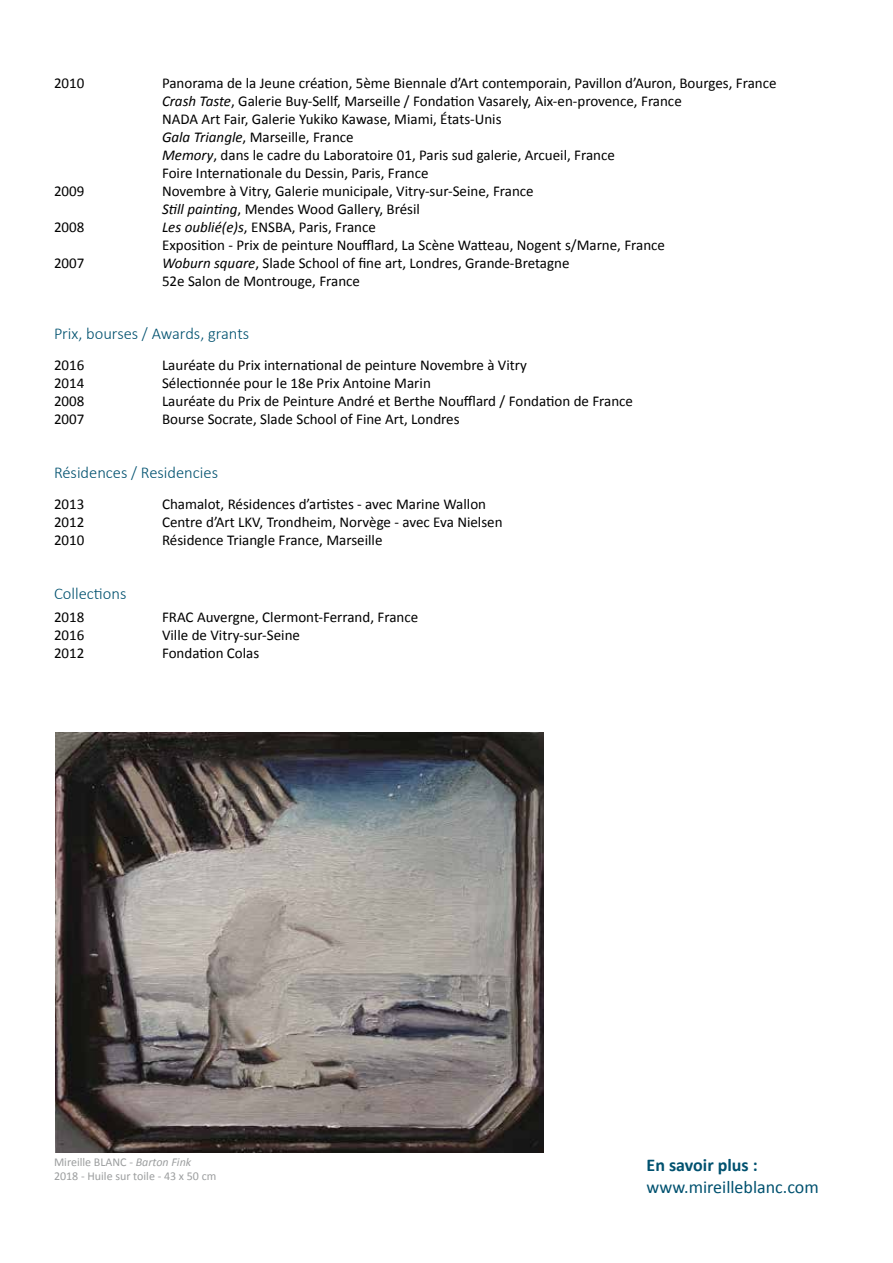
<style>
.page{position:relative;width:893px;height:1263px;background:#fff}
.page>*{position:absolute;margin:0;border:0;box-sizing:border-box;transform-origin:0 0}
.t1{font:18px "Calibri";color:#00516f}
.t2{font:700 18px "Calibri";color:#00516f}
.t3{font:300 16.5px "Calibri";color:#00516f}
.t4{font:15px/18px "Calibri";color:#000}
.t5{font:12px/14.4px "Calibri";color:#9c9e9f}
.s1{font-style:italic}
</style>
<div class="page">
<img style="left:55px;top:732px;width:489px;height:420px">
<p class="t4" style="left:54px;top:74px;width:32px">2010</p>
<p class="t4" style="left:162px;top:74px;width:616px">Panorama de la Jeune création, 5ème Biennale d’Art contemporain, Pavillon d’Auron, Bourges, France <span class="s1">Crash Taste</span>, Galerie Buy-Sellf, Marseille / Fondation Vasarely, Aix-en-provence, France<br>NADA Art Fair, Galerie Yukiko Kawase, Miami, États-Unis<br><span class="s1">Gala Triangle</span>, Marseille, France<br><span class="s1">Memory</span>, dans le cadre du Laboratoire 01, Paris sud galerie, Arcueil, France<br>Foire Internationale du Dessin, Paris, France</p>
<p class="t4" style="left:54px;top:182px;width:32px">2009</p>
<p class="t4" style="left:162px;top:182px;width:373px">Novembre à Vitry, Galerie municipale, Vitry-sur-Seine, France<br><span class="s1">Still painting</span>, Mendes Wood Gallery, Brésil</p>
<p class="t4" style="left:54px;top:218px;width:32px">2008</p>
<p class="t4" style="left:162px;top:218px;width:505px"><span class="s1">Les oublié(e)s</span>, ENSBA, Paris, France<br>Exposition - Prix de peinture Noufflard, La Scène Watteau, Nogent s/Marne, France</p>
<p class="t4" style="left:54px;top:254px;width:32px">2007</p>
<p class="t4" style="left:162px;top:254px;width:409px"><span class="s1">Woburn square</span>, Slade School of fine art, Londres, Grande-Bretagne<br>52e Salon de Montrouge, France</p>
<p class="t3" style="left:54px;top:324px;width:197px">Prix, bourses / Awards, grants</p>
<p class="t4" style="left:54px;top:356px;width:32px">2016</p>
<p class="t4" style="left:162px;top:356px;width:367px">Lauréate du Prix international de peinture Novembre à Vitry</p>
<p class="t4" style="left:54px;top:374px;width:32px">2014</p>
<p class="t4" style="left:162px;top:374px;width:270px">Sélectionnée pour le 18e Prix Antoine Marin</p>
<p class="t4" style="left:54px;top:392px;width:32px">2008</p>
<p class="t4" style="left:162px;top:392px;width:473px">Lauréate du Prix de Peinture André et Berthe Noufflard / Fondation de France</p>
<p class="t4" style="left:54px;top:410px;width:32px">2007</p>
<p class="t4" style="left:162px;top:410px;width:299px">Bourse Socrate, Slade School of Fine Art, Londres</p>
<p class="t3" style="left:54px;top:462px;width:166px">Résidences / Residencies</p>
<p class="t4" style="left:54px;top:495px;width:32px">2013</p>
<p class="t4" style="left:162px;top:495px;width:326px">Chamalot, Résidences d’artistes - avec Marine Wallon</p>
<p class="t4" style="left:54px;top:513px;width:32px">2012</p>
<p class="t4" style="left:162px;top:513px;width:342px">Centre d’Art LKV, Trondheim, Norvège - avec Eva Nielsen</p>
<p class="t4" style="left:54px;top:531px;width:32px">2010</p>
<p class="t4" style="left:162px;top:531px;width:222px">Résidence Triangle France, Marseille</p>
<p class="t3" style="left:54px;top:583px;width:74px">Collections</p>
<p class="t4" style="left:54px;top:608px;width:32px">2018</p>
<p class="t4" style="left:162px;top:608px;width:258px">FRAC Auvergne, Clermont-Ferrand, France</p>
<p class="t4" style="left:54px;top:626px;width:32px">2016</p>
<p class="t4" style="left:162px;top:626px;width:140px">Ville de Vitry-sur-Seine</p>
<p class="t4" style="left:54px;top:644px;width:32px">2012</p>
<p class="t4" style="left:162px;top:644px;width:99px">Fondation Colas</p>
<p class="t5" style="left:54px;top:1154px;width:164px">Mireille BLANC - <span class="s1">Barton Fink<br></span>2018 - Huile sur toile - 43 x 50 cm</p>
<p class="t2" style="left:647px;top:1154px;width:113px">En savoir plus :</p>
<p class="t1" style="left:647px;top:1176px;width:174px">www.mireilleblanc.com</p>
</div>
